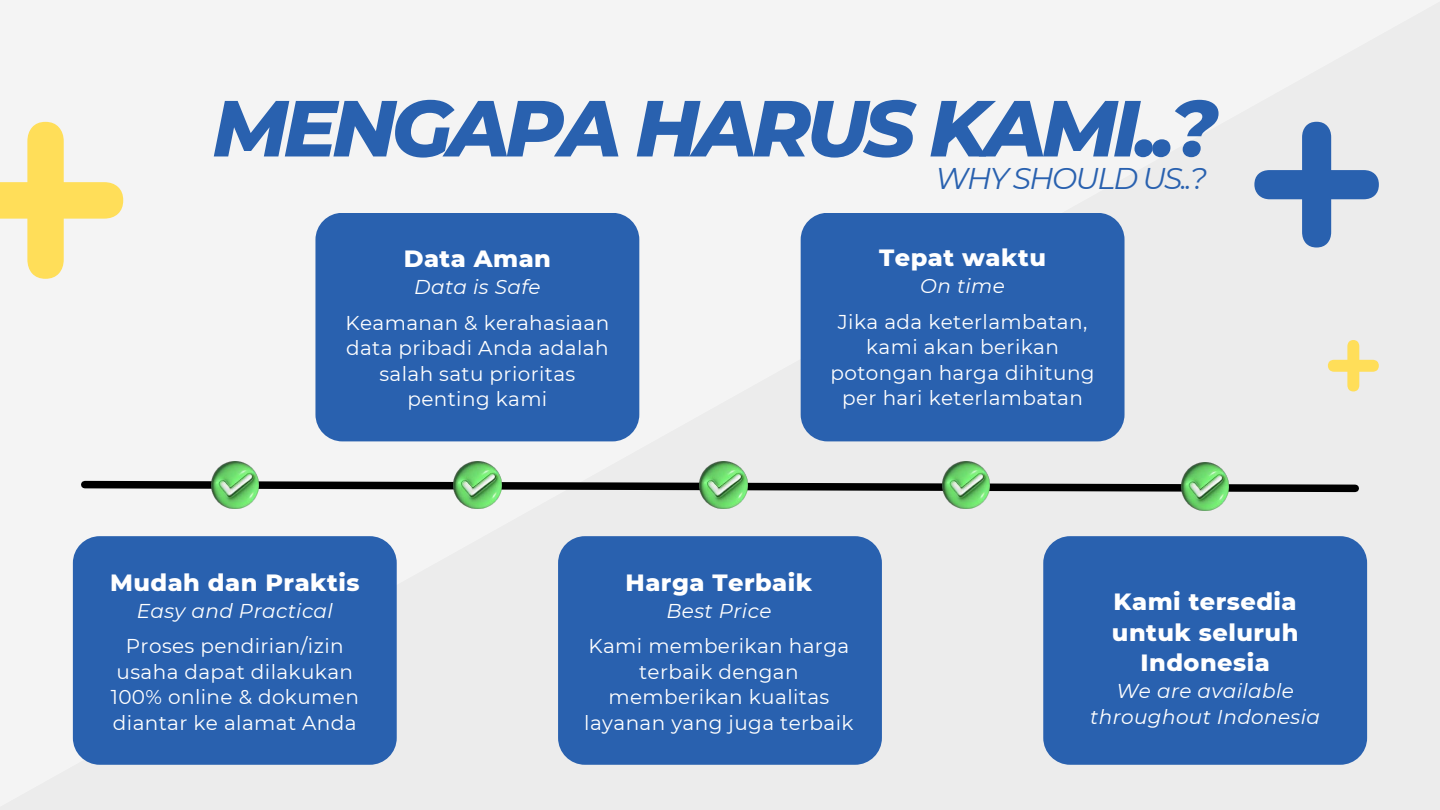
<style>
.page{position:relative;width:1440px;height:810px;background:#f4f4f4}
.page>*{position:absolute;margin:0;border:0;box-sizing:border-box;transform-origin:0 0}
.t1{font:italic 800 79.4px "Montserrat";letter-spacing:-.06em;color:#2961af}
.t2{font:italic 29.9px "Montserrat";letter-spacing:-.06em;color:#2961af}
.t3{font:800 24px/30.8px "Montserrat";letter-spacing:.02em;color:#fff;text-align:center}
.t4{font:20px/25.5px "Montserrat";letter-spacing:.02em;color:#fff;text-align:center}
.t5{font:italic 20px/25.5px "Montserrat";letter-spacing:.02em;color:#fff;text-align:center}
</style>
<div class="page">
<svg style="left:77px;top:477px;width:1286px;height:19px"></svg>
<div style="left:73px;top:536px;width:324px;height:229px;background:#2961af;border-radius:27px"></div>
<div style="left:315px;top:213px;width:324px;height:228px;background:#2961af;border-radius:27px"></div>
<div style="left:801px;top:213px;width:324px;height:228px;background:#2961af;border-radius:27px"></div>
<div style="left:558px;top:536px;width:324px;height:229px;background:#2961af;border-radius:27px"></div>
<div style="left:1043px;top:536px;width:324px;height:229px;background:#2961af;border-radius:27px"></div>
<svg style="left:0;top:122px;width:123px;height:157px"></svg>
<svg style="left:1254px;top:122px;width:125px;height:126px;background:#a0b6d4"></svg>
<svg style="left:1328px;top:340px;width:51px;height:51px;background:#f3e6b2"></svg>
<img style="left:211px;top:461px;width:47px;height:47px">
<img style="left:454px;top:461px;width:47px;height:47px">
<img style="left:700px;top:461px;width:47px;height:47px">
<img style="left:942px;top:461px;width:48px;height:47px">
<img style="left:1182px;top:463px;width:47px;height:47px">
<h1 class="t1" style="left:213px;top:80px;width:1007px">MENGAPA HARUS KAMI..?</h1>
<h2 class="t2" style="left:936px;top:160px;width:273px">WHYSHOULD US..?</h2>
<p class="t3" style="left:404px;top:243px;width:149px">Data Aman</p>
<p class="t5" style="left:414px;top:274px;width:128px">Data is Safe</p>
<p class="t4" style="left:346px;top:310px;width:265px">Keamanan &amp; kerahasiaan data pribadi Anda adalah salah satu prioritas penting kami</p>
<p class="t3" style="left:879px;top:242px;width:168px">Tepat waktu</p>
<p class="t5" style="left:920px;top:273px;width:86px">On time</p>
<p class="t4" style="left:831px;top:309px;width:266px">Jika ada keterlambatan, kami akan berikan potongan harga dihitung per hari keterlambatan</p>
<p class="t3" style="left:110px;top:567px;width:251px">Mudah dan Praktis</p>
<p class="t5" style="left:137px;top:598px;width:198px">Easy and Practical</p>
<p class="t4" style="left:111px;top:633px;width:250px">Proses pendirian/izin usaha dapat dilakukan<br>100% online &amp; dokumen diantar ke alamat Anda</p>
<p class="t3" style="left:626px;top:567px;width:188px">Harga Terbaik</p>
<p class="t5" style="left:666px;top:598px;width:106px">Best Price</p>
<p class="t4" style="left:584px;top:633px;width:271px">Kami memberikan harga terbaik dengan memberikan kualitas layanan yang juga terbaik</p>
<p class="t3" style="left:1112px;top:586px;width:188px">Kami tersedia untuk seluruh<br>Indonesia</p>
<p class="t5" style="left:1090px;top:679px;width:231px">We are available throughout Indonesia</p>
</div>
